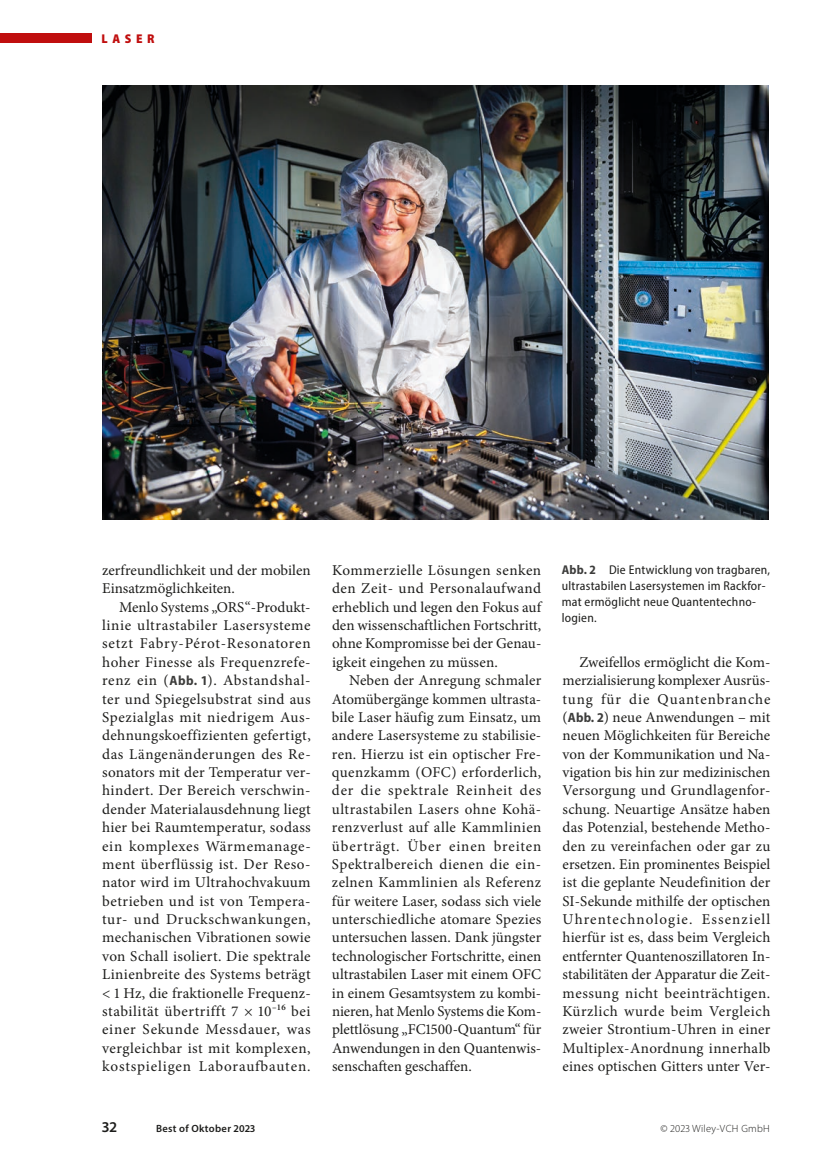
<style>
.page{position:relative;width:830px;height:1173px;background:#fff}
.page>*{position:absolute;margin:0;border:0;box-sizing:border-box;transform-origin:0 0}
.t1{font:15px/18.5px "Minion Pro";letter-spacing:.005em;color:#1d1d1b;text-align:justify}
.t2{font:600 15px "Myriad Pro";color:#1d1d1b}
.t3{font:semi-condensed 12.75px/15.8px "Myriad Pro";letter-spacing:.02em;color:#1d1d1b}
.t4{font:900 semi-condensed 12.75px "Myriad Pro";letter-spacing:.36em;color:#c00e0e}
.t5{font:300 10.5px "Myriad Pro";letter-spacing:.03em;color:#1d1d1b}
.t6{font:600 10.5px "Myriad Pro";letter-spacing:.03em;color:#1d1d1b}
.s1{font-family:"Myriad Pro";font-weight:700;font-stretch:semi-condensed;font-size:13.5px;color:#3d3d3c}
.s2{font-weight:700;color:#3d3d3c}
</style>
<div class="page">
<div style="left:0;top:33px;width:91px;height:10px;background:#c00e0e"></div>
<img style="left:102px;top:86px;width:665px;height:434px">
<p class="t4" style="left:102px;top:30px;width:54px">LASER</p>
<p class="t1" style="left:102px;top:561px;width:210px">zerfreundlichkeit und der mobilen<br>Einsatzmöglichkeiten.</p>
<p class="t1" style="left:102px;top:598px;width:210px;text-indent:17px">Menlo Systems „ORS“-Produkt&shy;linie ultrastabiler Lasersysteme setzt Fabry-Pérot-Resonatoren hoher Finesse als Frequenzrefe&shy;renz ein (<span class="s1">Abb. 1</span>). Abstandshal&shy;ter und Spiegelsubstrat sind aus Spezialglas mit niedrigem Aus&shy;dehnungskoeffizienten gefertigt, das Längenänderungen des Re&shy;sonators mit der Temperatur ver&shy;hindert. Der Bereich verschwin&shy;dender Materialausdehnung liegt hier bei Raumtemperatur, sodass ein komplexes Wärmemanage&shy;ment überflüssig ist. Der Reso&shy;nator wird im Ultrahochvakuum betrieben und ist von Tempera&shy;tur- und Druckschwankungen, mechanischen Vibrationen sowie von Schall isoliert. Die spektrale Linienbreite des Systems beträgt &lt; 1 Hz, die fraktionelle Frequenz&shy;stabilität übertrifft 7 × 10<sup>–16</sup> bei einer Sekunde Messdauer, was vergleichbar ist mit komplexen, kostspieligen Laboraufbauten.</p>
<p class="t1" style="left:332px;top:561px;width:211px">Kommerzielle Lösungen senken den Zeit- und Personalaufwand erheblich und legen den Fokus auf den wissenschaftlichen Fortschritt, ohne Kompromisse bei der Genau&shy;igkeit eingehen zu müssen.</p>
<p class="t1" style="left:332px;top:671px;width:211px;text-indent:17px">Neben der Anregung schmaler Atomübergänge kommen ultrasta&shy;bile Laser häufig zum Einsatz, um andere Lasersysteme zu stabilisie&shy;ren. Hierzu ist ein optischer Fre&shy;quenzkamm (OFC) erforderlich, der die spektrale Reinheit des ultrastabilen Lasers ohne Kohä&shy;renzverlust auf alle Kamm linien überträgt. Über einen breiten Spektralbereich dienen die ein&shy;zelnen Kammlinien als Referenz für weitere Laser, sodass sich viele unterschiedliche atomare Spezies untersuchen lassen. Dank jüngster technologischer Fortschritte, einen ultrastabilen Laser mit einem OFC in einem Gesamt system zu kombi&shy;nieren, hat Menlo Systems die Kom&shy;plettlösung „FC1500-Quantum“ für Anwendungen in den Quantenwis&shy;senschaften geschaffen.</p>
<p class="t3" style="left:561px;top:562px;width:210px"><span class="s2">Abb. 2</span> Die Entwicklung von tragbaren, ultrastabilen Lasersystemen im Rackfor&shy;mat ermöglicht neue Quantentechno&shy;logien.</p>
<p class="t1" style="left:562px;top:653px;width:209px;text-indent:17px">Zweifellos ermöglicht die Kom&shy;merzialisierung komplexer Ausrüs&shy;tung für die Quantenbranche (<span class="s1">Abb. 2</span>) neue Anwendungen – mit neuen Möglichkeiten für Bereiche von der Kommunikation und Na&shy;vigation bis hin zur medizinischen Versorgung und Grundlagenfor&shy;schung. Neuartige Ansätze haben das Potenzial, bestehende Metho&shy;den zu vereinfachen oder gar zu ersetzen. Ein prominentes Beispiel ist die geplante Neudefinition der SI-Sekunde mithilfe der optischen Uhrentechnologie. Essenziell hierfür ist es, dass beim Vergleich entfernter Quanten oszillatoren In&shy;stabilitäten der Apparatur die Zeit&shy;messung nicht beeinträchtigen.<br>Kürzlich wurde beim Vergleich zweier Strontium-Uhren in einer Multiplex-Anordnung innerhalb eines optischen Gitters unter Ver-</p>
<p class="t2" style="left:102px;top:1117px;width:16px">32</p>
<p class="t6" style="left:156px;top:1121px;width:101px">Best of Oktober 2023</p>
<p class="t5" style="left:660px;top:1122px;width:111px">© 2023 Wiley-VCH GmbH</p>
</div>
